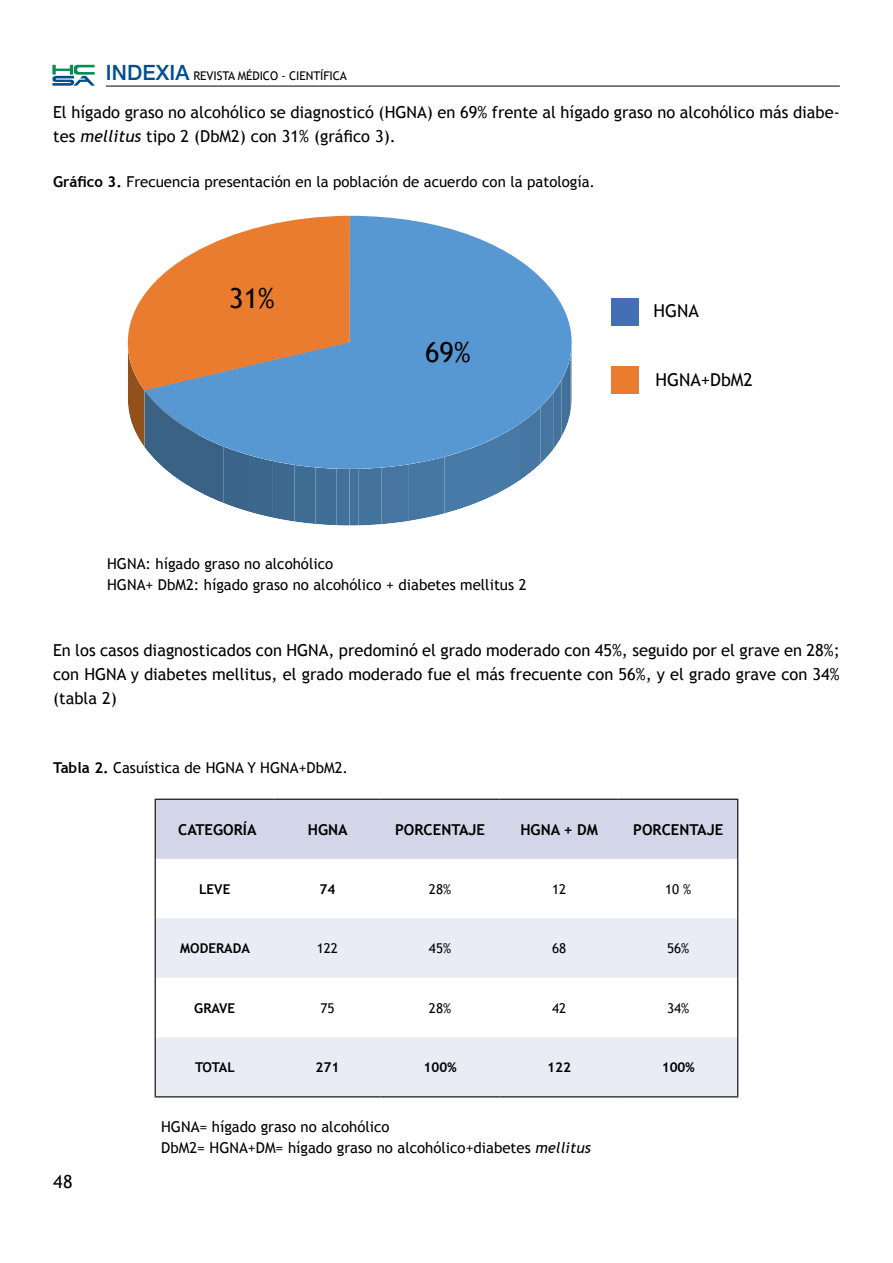
<style>
.page{position:relative;width:893px;height:1263px;background:#fff}
.page>*{position:absolute;margin:0;border:0;box-sizing:border-box;transform-origin:0 0}
.t1{font:27.6px "Trebuchet MS";color:#000}
.t2{font:18px "Trebuchet MS";color:#000}
.t3{font:17.7px "Trebuchet MS";color:#000}
.t4{font:16.5px/24px "Trebuchet MS";color:#000}
.t5{font:15px/21px "Trebuchet MS";color:#000}
.t6{font:700 15px "Trebuchet MS";color:#000}
.t7{font:700 13.5px "Trebuchet MS";color:#000}
.t8{font:13.5px "Trebuchet MS";color:#000}
.t9{font:12px "Trebuchet MS";letter-spacing:-.01em;color:#000}
.s1{font-family:"Helvetica Neue";font-weight:500;font-size:21px;color:#024f90}
.s2{font-style:italic}
.s3{font-weight:700}
</style>
<div class="page">
<hr style="left:106px;top:86px;width:734px;height:1px;background:#000">
<svg style="left:52px;top:65px;width:43px;height:21px"></svg>
<div style="left:611px;top:298px;width:28px;height:28px;background:#456fb5"></div>
<div style="left:611px;top:366px;width:28px;height:28px;background:#ea7c2f"></div>
<svg style="left:127px;top:295px;width:407px;height:231px"></svg>
<svg style="left:144px;top:216px;width:428px;height:253px;background:#8b98a9"></svg>
<div style="left:156px;top:800px;width:581px;height:59px;background:#d3d6e9"></div>
<svg style="left:156px;top:918px;width:581px;height:178px;fill:#e9ebf5"></svg>
<hr style="left:155px;top:799px;width:119px;height:1px;background:#000">
<hr style="left:155px;top:800px;width:1px;height:59px;background:#000">
<hr style="left:274px;top:799px;width:107px;height:1px;background:#000">
<hr style="left:381px;top:799px;width:119px;height:1px;background:#000">
<hr style="left:500px;top:799px;width:119px;height:1px;background:#000">
<hr style="left:619px;top:799px;width:119px;height:1px;background:#000">
<hr style="left:737px;top:800px;width:1px;height:59px;background:#000">
<hr style="left:155px;top:859px;width:1px;height:59px;background:#000">
<hr style="left:737px;top:859px;width:1px;height:59px;background:#000">
<hr style="left:155px;top:918px;width:1px;height:60px;background:#000">
<hr style="left:737px;top:918px;width:1px;height:60px;background:#000">
<hr style="left:155px;top:978px;width:1px;height:59px;background:#000">
<hr style="left:737px;top:978px;width:1px;height:59px;background:#000">
<hr style="left:155px;top:1037px;width:1px;height:59px;background:#000">
<hr style="left:737px;top:1037px;width:1px;height:59px;background:#000">
<hr style="left:155px;top:1096px;width:119px;height:1px;background:#000">
<hr style="left:274px;top:1096px;width:107px;height:1px;background:#000">
<hr style="left:381px;top:1096px;width:119px;height:1px;background:#000">
<hr style="left:500px;top:1096px;width:119px;height:1px;background:#000">
<hr style="left:619px;top:1096px;width:119px;height:1px;background:#000">
<p class="t9" style="left:106px;top:69px;width:243px"><span class="s1">INDEXIA</span> REVISTA MÉDICO - CIENTÍFICA</p>
<p class="t4" style="left:53px;top:101px;width:788px">El hígado graso no alcohólico se diagnosticó (HGNA) en 69% frente al hígado graso no alcohólico más diabe&shy;tes <span class="s2">mellitus</span> tipo 2 (DbM2) con 31% (gráfico 3).</p>
<p class="t5" style="left:53px;top:172px;width:543px"><span class="s3">Gráfico 3.</span> Frecuencia presentación en la población de acuerdo con la patología.</p>
<h1 class="t1" style="left:229px;top:282px;width:47px">31%</h1>
<h1 class="t1" style="left:425px;top:336px;width:47px">69%</h1>
<p class="t5" style="left:107px;top:553px;width:421px">HGNA: hígado graso no alcohólico<br>HGNA+ DbM2: hígado graso no alcohólico + diabetes mellitus 2</p>
<p class="t3" style="left:653px;top:301px;width:47px">HGNA</p>
<p class="t3" style="left:655px;top:369px;width:99px">HGNA+DbM2</p>
<p class="t4" style="left:53px;top:638px;width:788px;text-align:justify">En los casos diagnosticados con HGNA, predominó el grado moderado con 45%, seguido por el grave en 28%; con HGNA y diabetes mellitus, el grado moderado fue el más frecuente con 56%, y el grado grave con 34% (tabla 2)</p>
<p class="t5" style="left:53px;top:757px;width:296px"><span class="s3">Tabla 2.</span> Casuística de HGNA Y HGNA+DbM2.</p>
<p class="t6" style="left:178px;top:820px;width:80px">CATEGORÍA</p>
<p class="t6" style="left:308px;top:820px;width:41px">HGNA</p>
<p class="t6" style="left:395px;top:820px;width:92px">PORCENTAJE</p>
<p class="t6" style="left:520px;top:820px;width:79px">HGNA + DM</p>
<p class="t6" style="left:633px;top:820px;width:92px">PORCENTAJE</p>
<p class="t7" style="left:199px;top:881px;width:33px">LEVE</p>
<p class="t7" style="left:319px;top:881px;width:17px">74</p>
<p class="t8" style="left:429px;top:881px;width:24px">28%</p>
<p class="t8" style="left:552px;top:881px;width:16px">12</p>
<p class="t8" style="left:665px;top:881px;width:28px">10 %</p>
<p class="t7" style="left:180px;top:940px;width:71px">MODERADA</p>
<p class="t8" style="left:317px;top:940px;width:23px">122</p>
<p class="t8" style="left:429px;top:940px;width:24px">45%</p>
<p class="t8" style="left:552px;top:940px;width:16px">68</p>
<p class="t8" style="left:667px;top:940px;width:24px">56%</p>
<p class="t7" style="left:194px;top:1000px;width:42px">GRAVE</p>
<p class="t8" style="left:320px;top:1000px;width:16px">75</p>
<p class="t8" style="left:429px;top:1000px;width:24px">28%</p>
<p class="t8" style="left:552px;top:1000px;width:16px">42</p>
<p class="t8" style="left:667px;top:1000px;width:24px">34%</p>
<p class="t7" style="left:195px;top:1059px;width:41px">TOTAL</p>
<p class="t7" style="left:316px;top:1059px;width:25px">271</p>
<p class="t7" style="left:424px;top:1059px;width:34px">100%</p>
<p class="t7" style="left:547px;top:1059px;width:25px">122</p>
<p class="t7" style="left:662px;top:1059px;width:34px">100%</p>
<p class="t2" style="left:53px;top:1171px;width:21px">48</p>
<p class="t5" style="left:161px;top:1116px;width:431px">HGNA= hígado graso no alcohólico<br>DbM2= HGNA+DM= hígado graso no alcohólico+diabetes <span class="s2">mellitus</span></p>
</div>
